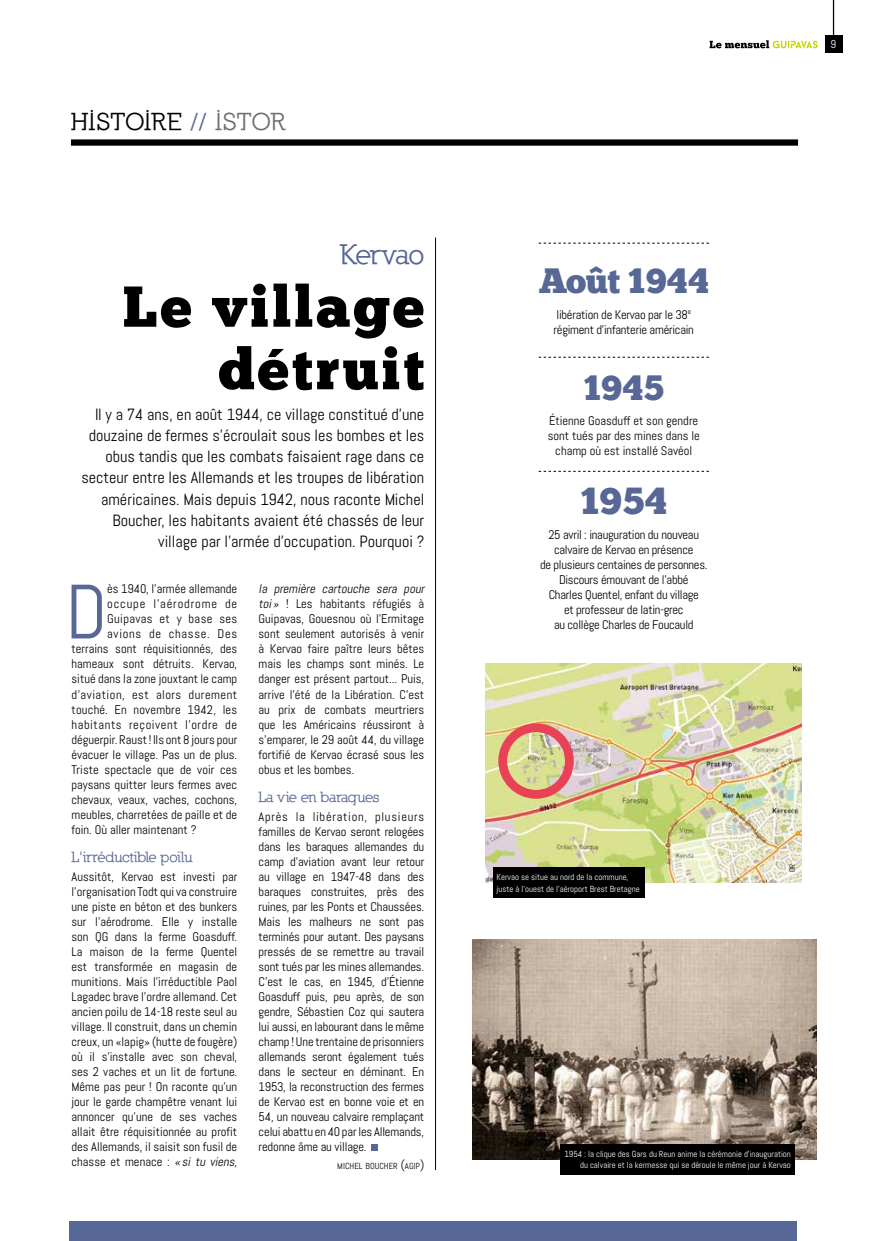
<style>
.page{position:relative;width:869px;height:1241px;background:#fff}
.page>*{position:absolute;margin:0;border:0;box-sizing:border-box;transform-origin:0 0}
.t1{font:76.75px "Abel";color:#576796}
.t2{font:57.5px/62.5px "Chunk Five Ex";letter-spacing:.05em;color:#000;text-align:right}
.t3{font:37.5px "Chunk Five Ex";color:#576796}
.t4{font:35px "Chunk Five Ex";letter-spacing:.02em;color:#576796}
.t5{font:700 28.75px "Nilland";letter-spacing:-.04em;color:#576796}
.t6{font:700 25px "Nilland";letter-spacing:.015em;color:#000}
.t7{font:16.25px/21.2px "Abel";color:#000;text-align:right}
.t8{font:700 15px "Nilland";color:#576796}
.t9{font:700 15px "Nilland";letter-spacing:-.03em;color:#576796}
.t10{font:12.5px/15px "Abel";color:#000}
.t11{font:12.5px/15px "Abel";letter-spacing:-.02em;color:#000;text-align:center}
.t12{font:12.5px "Abel";letter-spacing:.04em;color:#000}
.t13{font:12.5px "Abel";letter-spacing:.045em;color:#000}
.t14{font:12.5px "Abel";letter-spacing:.065em;color:#000}
.t15{font:12.5px "Abel";letter-spacing:.025em;color:#000}
.t16{font:12.5px "Abel";letter-spacing:.055em;color:#000}
.t17{font:11.25px "Abel";color:#fff}
.t18{font:8.75px/11.2px "Abel";color:#fff}
.t19{font:8.75px "Abel";color:#000}
.t20{font:7.5px "Abel";color:#000}
.s1{color:#576796}
.s2{color:#706f6f}
.s3{font-style:italic}
.s4{font-size:12.5px}
</style>
<div class="page">
<hr style="left:832px;top:0;width:1px;height:38px;background:#000">
<div style="left:824px;top:35px;width:18px;height:18px;background:#000"></div>
<div style="left:71px;top:139px;width:726px;height:7px;background:#000"></div>
<div style="left:70px;top:1221px;width:726px;height:19px;background:#576796"></div>
<svg style="left:709px;top:40px;width:108px;height:8px"></svg>
<hr style="left:435px;top:237px;width:1px;height:932px;background:#000">
<svg style="left:371px;top:1144px;width:6px;height:6px"></svg>
<img style="left:485px;top:663px;width:316px;height:219px">
<div style="left:493px;top:867px;width:151px;height:30px;background:#000"></div>
<img style="left:472px;top:939px;width:343px;height:220px">
<div style="left:560px;top:1144px;width:234px;height:30px;background:#000"></div>
<svg style="left:538px;top:357px;width:170px;height:1px"></svg>
<svg style="left:538px;top:471px;width:170px;height:1px"></svg>
<svg style="left:538px;top:243px;width:170px;height:1px"></svg>
<div style="left:498px;top:723px;width:75px;height:75px;border:9px solid #e94256;border-radius:50%"></div>
<h3 class="t6" style="left:71px;top:106px;width:215px">HISTOIRE <span class="s1">//</span> <span class="s2">ISTOR</span></h3>
<h3 class="t5" style="left:339px;top:237px;width:86px">Kervao</h3>
<h2 class="t2" style="left:123px;top:274px;width:303px">Le village détruit</h2>
<p class="t7" style="left:81px;top:403px;width:344px">Il y a 74 ans, en août 1944, ce village constitué d’une douzaine de fermes s’écroulait sous les bombes et les obus tandis que les combats faisaient rage dans ce secteur entre les Allemands et les troupes de libération américaines. Mais depuis 1942, nous raconte Michel Boucher, les habitants avaient été chassés de leur village par l’armée d’occupation. Pourquoi ?</p>
<h1 class="t1" style="left:65px;top:563px;width:43px">D</h1>
<p class="t10" style="left:107px;top:581px;width:131px">ès 1940, l’armée allemande</p>
<p class="t10" style="left:258px;top:581px;width:170px"><span class="s3">la première cartouche sera pour toi»</span> ! Les habitants réfugiés à<br>Guipavas, Gouesnou où l’Ermitage sont seulement autorisés à venir à Kervao faire paître leurs bêtes mais les champs sont minés. Le danger est présent partout... Puis, arrive l’été de la Libération. C’est au prix de combats meurtriers que les Américains réussiront à s’emparer, le 29 août 44, du village fortifié de Kervao écrasé sous les obus et les bombes.</p>
<p class="t9" style="left:258px;top:788px;width:122px">La vie en baraques</p>
<p class="t10" style="left:258px;top:808px;width:167px;text-align:justify">Après la libération, plusieurs familles de Kervao seront relogées dans les baraques allemandes du camp d’aviation avant leur retour au village en 1947-48 dans des baraques construites, près des ruines, par les Ponts et Chaussées.<br>Mais les malheurs ne sont pas terminés pour autant. Des paysans pressés de se remettre au travail sont tués par les mines allemandes.<br>C’est le cas, en 1945, d’Étienne Goasduff puis, peu après, de son gendre, Sébastien Coz qui sautera lui aussi, en labourant dans le même champ ! Une trentaine de prisonniers allemands seront également tués dans le secteur en déminant. En 1953, la reconstruction des fermes de Kervao est en bonne voie et en 54, un nouveau calvaire remplaçant celui abattu en 40 par les Allemands, redonne âme au village.</p>
<p class="t19" style="left:337px;top:1159px;width:88px">MICHEL BOUCHER <span class="s4">(</span>AGIP<span class="s4">)</span></p>
<p class="t14" style="left:107px;top:596px;width:131px">occupe l’aérodrome de</p>
<p class="t15" style="left:107px;top:611px;width:131px">Guipavas et y base ses</p>
<p class="t16" style="left:107px;top:626px;width:131px">avions de chasse. Des</p>
<p class="t10" style="left:71px;top:641px;width:167px">terrains sont réquisitionnés, des</p>
<p class="t10" style="left:71px;top:656px;width:167px">hameaux sont détruits. Kervao,</p>
<p class="t10" style="left:71px;top:671px;width:167px">situé dans la zone jouxtant le camp</p>
<p class="t12" style="left:71px;top:686px;width:167px">d’aviation, est alors durement</p>
<p class="t10" style="left:71px;top:701px;width:167px">touché. En novembre 1942, les</p>
<p class="t13" style="left:71px;top:716px;width:167px">habitants reçoivent l’ordre de</p>
<p class="t10" style="left:71px;top:731px;width:167px">déguerpir. Raust! Ils ont 8 jours pour</p>
<p class="t10" style="left:71px;top:746px;width:167px">évacuer le village. Pas un de plus.</p>
<p class="t10" style="left:71px;top:761px;width:167px">Triste spectacle que de voir ces</p>
<p class="t10" style="left:71px;top:776px;width:167px">paysans quitter leurs fermes avec</p>
<p class="t10" style="left:71px;top:791px;width:167px">chevaux, veaux, vaches, cochons,</p>
<p class="t10" style="left:71px;top:806px;width:167px">meubles, charretées de paille et de</p>
<p class="t10" style="left:71px;top:821px;width:126px">foin. Où aller maintenant ?</p>
<p class="t8" style="left:71px;top:848px;width:122px">L’irréductible poilu</p>
<p class="t10" style="left:71px;top:868px;width:170px">Aussitôt, Kervao est investi par l’organisation Todt qui va construire une piste en béton et des bunkers sur l’aérodrome. Elle y installe son QG dans la ferme Goasduff.<br>La maison de la ferme Quentel est transformée en magasin de munitions. Mais l’irréductible Paol Lagadec brave l’ordre allemand. Cet ancien poilu de 14-18 reste seul au village. Il construit, dans un chemin creux, un «lapig» (hutte de fougère) où il s’installe avec son cheval, ses 2 vaches et un lit de fortune.<br>Même pas peur ! On raconte qu’un jour le garde champêtre venant lui annoncer qu’une de ses vaches allait être réquisitionnée au profit des Allemands, il saisit son fusil de chasse et menace : <span class="s3">«si tu viens,</span></p>
<h3 class="t4" style="left:538px;top:254px;width:172px">Août 1944</h3>
<p class="t11" style="left:553px;top:307px;width:142px;text-align:left">libération de Kervao par le 38<sup>e </sup>régiment d’infanterie américain</p>
<h3 class="t4" style="left:583px;top:361px;width:82px">1945</h3>
<p class="t10" style="left:547px;top:413px;width:153px;text-align:center">Étienne Goasduff et son gendre sont tués par des mines dans le champ où est installé Savéol</p>
<h3 class="t3" style="left:580px;top:472px;width:88px">1954</h3>
<p class="t11" style="left:539px;top:527px;width:169px">25 avril : inauguration du nouveau calvaire de Kervao en présence<br>de plusieurs centaines de personnes.<br>Discours émouvant de l’abbé<br>Charles Quentel, enfant du village<br>et professeur de latin-grec<br>au collège Charles de Foucauld</p>
<p class="t17" style="left:830px;top:37px;width:7px">9</p>
<p class="t18" style="left:496px;top:871px;width:145px">Kervao se situe au nord de la commune, juste à l’ouest de l’aéroport Brest Bretagne</p>
<p class="t20" style="left:787px;top:871px;width:9px;rotate:-90deg">DR</p>
<p class="t18" style="left:564px;top:1147px;width:228px;text-align:right">1954 : la clique des Gars du Reun anime la cérémonie d’inauguration du calvaire et la kermesse qui se déroule le même jour à Kervao</p>
<p class="t20" style="left:802px;top:1133px;width:9px;rotate:-90deg">DR</p>
</div>
